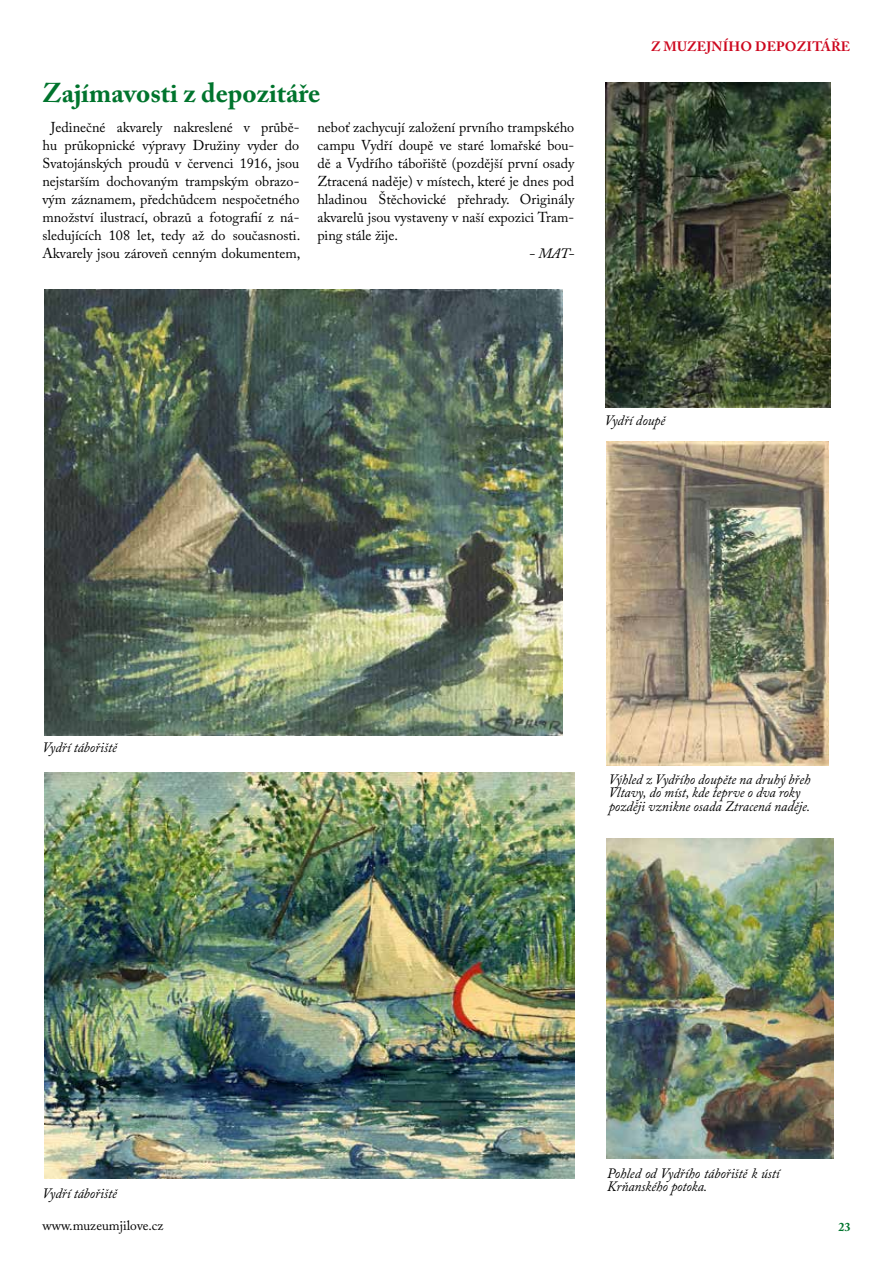
<style>
.page{position:relative;width:893px;height:1263px;background:#fff}
.page>*{position:absolute;margin:0;border:0;box-sizing:border-box;transform-origin:0 0}
.t1{font:700 27px "Adobe Caslon Pro";color:#00742d}
.t2{font:14.25px/18px "Adobe Caslon Pro";color:#000;text-align:center}
.t3{font:italic 14.25px/13.5px "Adobe Caslon Pro";color:#000;scale:.95 1}
.t4{font:italic 14.25px "Adobe Caslon Pro";color:#000}
.t5{font:700 13.5px "Adobe Caslon Pro";letter-spacing:.015em;color:#cd071e}
.t6{font:13.5px "Adobe Caslon Pro";color:#000}
.t7{font:700 12px "Adobe Caslon Pro";color:#00742d}
</style>
<div class="page">
<img style="left:44px;top:772px;width:530px;height:406px">
<img style="left:605px;top:82px;width:225px;height:326px">
<img style="left:606px;top:838px;width:227px;height:321px">
<img style="left:607px;top:441px;width:221px;height:325px">
<img style="left:44px;top:289px;width:519px;height:447px">
<h1 class="t1" style="left:42px;top:77px;width:279px">Zajímavosti z depozitáře</h1>
<p class="t2" style="left:42px;top:118px;width:259px">Jedinečné akvarely nakreslené v průbě&shy;hu průkopnické výpravy Družiny vyder do Svatojánských proudů v červenci 1916, jsou nejstarším dochovaným trampským obrazo&shy;vým záznamem, předchůdcem nespočetného množství ilustrací, obrazů a fotografií z ná&shy;sledujících 108 let, tedy až do současnosti.<br>Akvarely jsou zároveň cenným dokumentem,</p>
<p class="t2" style="left:317px;top:118px;width:258px;text-align:justify">neboť zachycují založení prvního trampského campu Vydří doupě ve staré lomařské bou&shy;dě a Vydřího tábořiště (pozdější první osady Ztracená naděje) v místech, které je dnes pod hladinou Štěchovické přehrady. Originály akvarelů jsou vystaveny v naší expozici Tram&shy;ping stále žije.</p>
<p class="t4" style="left:529px;top:245px;width:47px">- MAT-</p>
<p class="t5" style="left:651px;top:38px;width:201px">Z MUZEJNÍHO DEPOZITÁŘE</p>
<p class="t3" style="left:605px;top:413px;width:65px">Vydří doupě</p>
<p class="t3" style="left:42px;top:740px;width:80px">Vydří tábořiště</p>
<p class="t3" style="left:609px;top:772px;width:214px">Výhled z Vydřího doupěte na druhý břeh<br>Vltavy, do míst, kde teprve o dva roky později vznikne osada Ztracená naděje.</p>
<p class="t3" style="left:42px;top:1186px;width:80px">Vydří tábořiště</p>
<p class="t3" style="left:607px;top:1166px;width:183px">Pohled od Vydřího tábořiště k ústí<br>Krňanského potoka.</p>
<p class="t6" style="left:43px;top:1218px;width:122px">www.muzeumjilove.cz</p>
<p class="t7" style="left:838px;top:1220px;width:13px">23</p>
</div>
